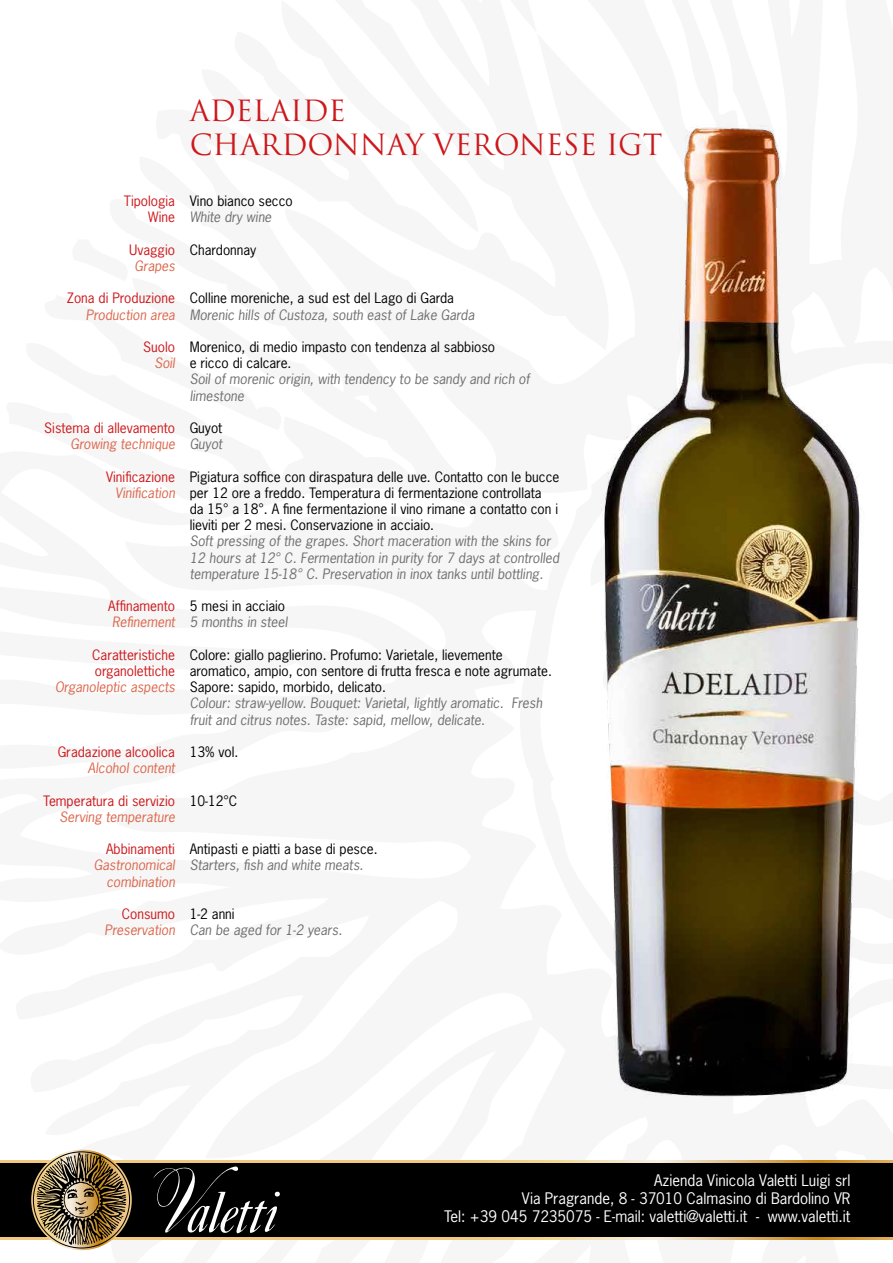
<style>
.page{position:relative;width:893px;height:1263px;background:#fff}
.page>*{position:absolute;margin:0;border:0;box-sizing:border-box;transform-origin:0 0}
.t1{font:28.5px/34.2px "Trajan Pro";color:#cd171a}
.t2{font:15px/18px "News Gothic Std";color:#fff;text-align:right}
.t3{font:13.5px/16.2px "News Gothic Std";color:#000}
.t4{font:italic 13.5px/16.2px "News Gothic Std";color:#706f6f}
.t5{font:13.5px/16.2px "News Gothic Std";color:#cd171a;text-align:right}
.t6{font:italic 13.5px/16.2px "News Gothic Std";color:#dc674c;text-align:right}
</style>
<div class="page">
<div style="left:0;top:1160px;width:893px;height:79px;background:#000"></div>
<svg style="left:0;top:1237px;width:893px;height:2px;background:#eac582"></svg>
<svg style="left:0;top:1160px;width:893px;height:3px;background:#eac582"></svg>
<svg style="left:31px;top:1150px;width:101px;height:100px"></svg>
<img style="left:36px;top:1152px;width:90px;height:94px">
<svg style="left:153px;top:1166px;width:127px;height:67px"></svg>
<img style="left:600px;top:124px;width:260px;height:973px">
<h1 class="t1" style="left:190px;top:93px;width:474px">ADELAIDE<br>CHARDONNAY VERONESE IGT</h1>
<p class="t5" style="left:124px;top:193px;width:53px">Tipologia<br>Wine</p>
<p class="t5" style="left:129px;top:241px;width:47px">Uvaggio</p>
<p class="t6" style="left:134px;top:258px;width:42px">Grapes</p>
<p class="t5" style="left:67px;top:290px;width:110px">Zona di Produzione</p>
<p class="t6" style="left:86px;top:307px;width:91px">Production area</p>
<p class="t5" style="left:143px;top:339px;width:33px">Suolo</p>
<p class="t6" style="left:154px;top:355px;width:22px">Soil</p>
<p class="t5" style="left:44px;top:420px;width:132px">Sistema di allevamento</p>
<p class="t6" style="left:71px;top:436px;width:106px">Growing technique</p>
<p class="t5" style="left:106px;top:468px;width:71px">Vinificazione</p>
<p class="t6" style="left:115px;top:485px;width:61px">Vinification</p>
<p class="t5" style="left:108px;top:598px;width:68px">Affinamento</p>
<p class="t6" style="left:112px;top:614px;width:64px">Refinement</p>
<p class="t5" style="left:92px;top:646px;width:84px;text-align:left">Caratteristiche organolettiche</p>
<p class="t6" style="left:55px;top:679px;width:121px">Organoleptic aspects</p>
<p class="t5" style="left:58px;top:744px;width:119px">Gradazione alcoolica</p>
<p class="t6" style="left:88px;top:760px;width:89px">Alcohol content</p>
<p class="t5" style="left:43px;top:792px;width:133px">Temperatura di servizio</p>
<p class="t6" style="left:59px;top:809px;width:117px">Serving temperature</p>
<p class="t5" style="left:106px;top:841px;width:71px">Abbinamenti</p>
<p class="t6" style="left:94px;top:857px;width:83px">Gastronomical combination</p>
<p class="t5" style="left:122px;top:906px;width:55px">Consumo</p>
<p class="t6" style="left:105px;top:922px;width:72px">Preservation</p>
<p class="t3" style="left:190px;top:193px;width:105px">Vino bianco secco</p>
<p class="t4" style="left:190px;top:209px;width:83px">White dry wine</p>
<p class="t3" style="left:190px;top:241px;width:68px">Chardonnay</p>
<p class="t3" style="left:190px;top:290px;width:266px">Colline moreniche, a sud est del Lago di Garda</p>
<p class="t4" style="left:190px;top:307px;width:286px">Morenic hills of Custoza, south east of Lake Garda</p>
<p class="t3" style="left:190px;top:339px;width:307px">Morenico, di medio impasto con tendenza al sabbioso e ricco di calcare.</p>
<p class="t4" style="left:190px;top:371px;width:341px">Soil of morenic origin, with tendency to be sandy and rich of limestone</p>
<p class="t3" style="left:190px;top:420px;width:34px">Guyot</p>
<p class="t4" style="left:190px;top:436px;width:34px">Guyot</p>
<p class="t3" style="left:190px;top:468px;width:371px">Pigiatura soffice con diraspatura delle uve. Contatto con le bucce per 12 ore a freddo. Temperatura di fermentazione controllata<br>da 15° a 18°. A fine fermentazione il vino rimane a contatto con i lieviti per 2 mesi. Conservazione in acciaio.</p>
<p class="t4" style="left:190px;top:533px;width:371px">Soft pressing of the grapes. Short maceration with the skins for<br>12 hours at 12° C. Fermentation in purity for 7 days at controlled temperature 15-18° C. Preservation in inox tanks until bottling.</p>
<p class="t3" style="left:190px;top:598px;width:97px">5 mesi in acciaio</p>
<p class="t4" style="left:190px;top:614px;width:99px">5 months in steel</p>
<p class="t3" style="left:190px;top:646px;width:364px">Colore: giallo paglierino. Profumo: Varietale, lievemente aromatico, ampio, con sentore di frutta fresca e note agrumate.<br>Sapore: sapido, morbido, delicato.</p>
<p class="t4" style="left:190px;top:695px;width:354px">Colour: straw-yellow. Bouquet: Varietal, lightly aromatic. Fresh fruit and citrus notes. Taste: sapid, mellow, delicate.</p>
<p class="t3" style="left:190px;top:744px;width:50px">13% vol.</p>
<p class="t3" style="left:190px;top:792px;width:49px">10-12°C</p>
<p class="t3" style="left:190px;top:841px;width:190px">Antipasti e piatti a base di pesce.</p>
<p class="t4" style="left:190px;top:857px;width:175px">Starters, fish and white meats.</p>
<p class="t3" style="left:190px;top:906px;width:46px">1-2 anni</p>
<p class="t4" style="left:190px;top:922px;width:154px">Can be aged for 1-2 years.</p>
<p class="t2" style="left:444px;top:1172px;width:408px">Azienda Vinicola Valetti Luigi srl<br>Via Pragrande, 8 - 37010 Calmasino di Bardolino VR<br>Tel: +39 045 7235075 - E-mail: valetti@valetti.it - www.valetti.it</p>
</div>
